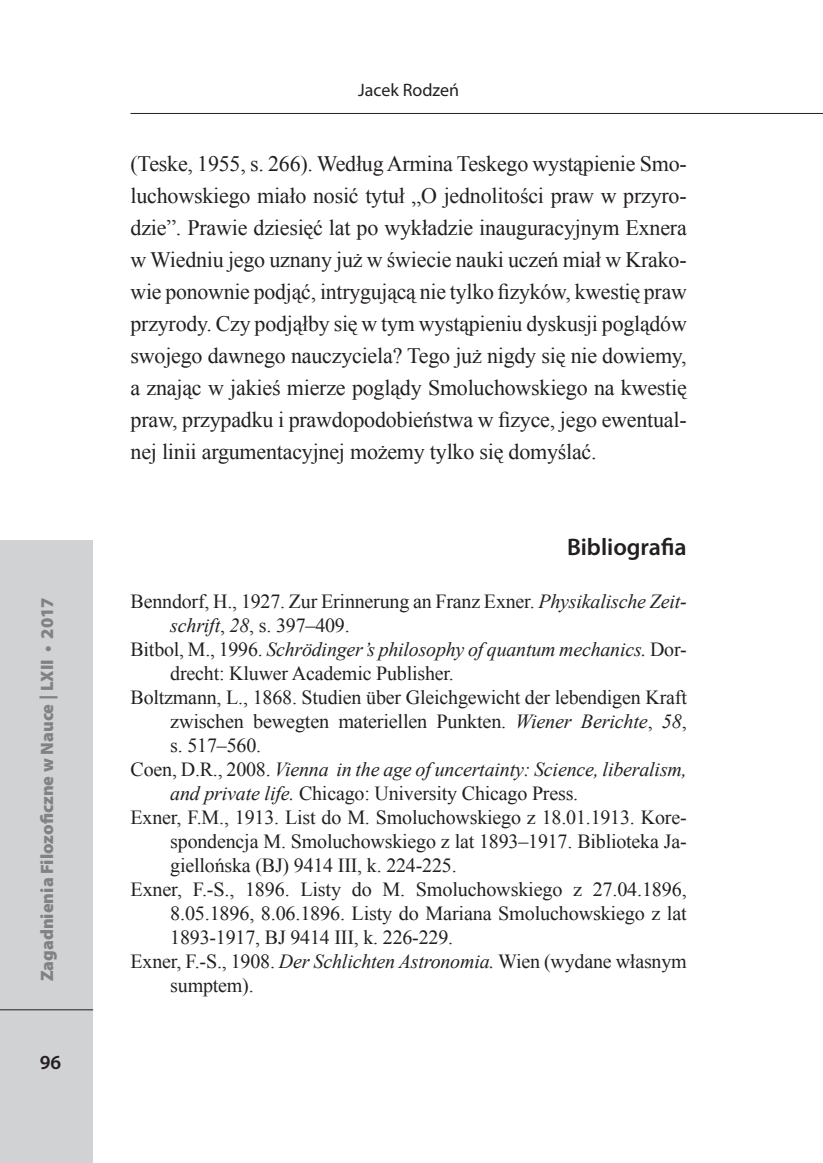
<style>
.page{position:relative;width:823px;height:1163px;background:#fff}
.page>*{position:absolute;margin:0;border:0;box-sizing:border-box;transform-origin:0 0}
.Podtytuł_ZFN{font:600 24px "Myriad Pro";color:#231f20}
.Tekst{font:22px/32px "Times New Roman";letter-spacing:-.01em;color:#231f20;text-align:justify}
.Bibliograifa{font:20px/24px "Times New Roman";letter-spacing:-.01em;color:#231f20}
.Bibliograifa-2{font:italic 20px/24px "Times New Roman";letter-spacing:-.01em;color:#231f20}
.t1{font:600 20px "Myriad Pro";color:#231f20}
.t2{font:900 18px "Myriad Pro";color:#808285}
.t3{font:18px "Myriad Pro";color:#231f20}
.s1{font-style:italic}
.s2{font-style:normal}
</style>
<div class="page">
<div style="left:0;top:540px;width:93px;height:622px;background:#d1d2d4"></div>
<hr style="left:130px;top:113px;width:692px;height:1px;background:#231f20">
<hr style="left:0;top:1009px;width:93px;height:1px;background:#231f20">
<p class="t2" style="left:35px;top:981px;width:385px;rotate:-90deg">Zagadnienia Filozoficzne w Nauce | LXII • 2017</p>
<p class="t1" style="left:40px;top:1049px;width:23px">96</p>
<p class="t3" style="left:358px;top:79px;width:102px">Jacek Rodzeń</p>
<p class="Tekst" style="left:130px;top:147px;width:557px">(Teske, 1955, s. 266). Według Armina Teskego wystąpienie Smo&shy;luchowskiego miało nosić tytuł „O jednolitości praw w przyro&shy;dzie”. Prawie dziesięć lat po wykładzie inauguracyjnym Exnera w Wiedniu jego uznany już w świecie nauki uczeń miał w Krako&shy;wie ponownie podjąć, intrygującą nie tylko fizyków, kwestię praw przyrody. Czy podjąłby się w tym wystąpieniu dyskusji poglądów swojego dawnego nauczyciela? Tego już nigdy się nie dowiemy, a znając w jakieś mierze poglądy Smoluchowskiego na kwestię praw, przypadku i prawdopodobieństwa w fizyce, jego ewentual&shy;nej linii argumentacyjnej możemy tylko się domyślać.</p>
<p class="Podtytuł_ZFN" style="left:566px;top:532px;width:121px">Bibliografia</p>
<p class="Bibliograifa" style="left:170px;top:588px;width:517px;text-indent:-40px">Benndorf, H., 1927. Zur Erinnerung an Franz Exner. <span class="s1">Physikalische Zeit&shy;schrift</span>, <span class="s1">28</span>, s. 397–409.</p>
<p class="Bibliograifa" style="left:170px;top:636px;width:516px;text-indent:-40px">Bitbol, M., 1996. <span class="s1">Schrödinger’s philosophy of quantum mechanics.</span> Dor&shy;drecht: Kluwer Academic Publisher.</p>
<p class="Bibliograifa" style="left:170px;top:684px;width:518px;text-align:justify;text-indent:-40px">Boltzmann, L., 1868. Studien über Gleichgewicht der lebendigen Kraft zwischen bewegten materiellen Punkten. <span class="s1">Wiener Berichte</span>, <span class="s1">58</span>, s. 517–560.</p>
<p class="Bibliograifa-2" style="left:170px;top:756px;width:517px;text-indent:-40px"><span class="s2">Coen, D.R., 2008.</span> Vienna in the age of uncertainty: Science, liberalism, and private life. <span class="s2">Chicago: University Chicago Press.</span></p>
<p class="Bibliograifa" style="left:170px;top:804px;width:517px;text-align:justify;text-indent:-40px">Exner, F.M., 1913. List do M. Smoluchowskiego z 18.01.1913. Kore&shy;spondencja M. Smoluchowskiego z lat 1893–1917. Biblioteka Ja&shy;giellońska (BJ) 9414 III, k. 224-225.</p>
<p class="Bibliograifa" style="left:170px;top:876px;width:517px;text-align:justify;text-indent:-40px">Exner, F.-S., 1896. Listy do M. Smoluchowskiego z 27.04.1896, 8.05.1896, 8.06.1896. Listy do Mariana Smoluchowskiego z lat 1893-1917, BJ 9414 III, k. 226-229.</p>
<p class="Bibliograifa" style="left:170px;top:948px;width:517px;text-indent:-40px">Exner, F.-S., 1908. <span class="s1">Der Schlichten Astronomia.</span> Wien (wydane własnym sumptem).</p>
</div>
